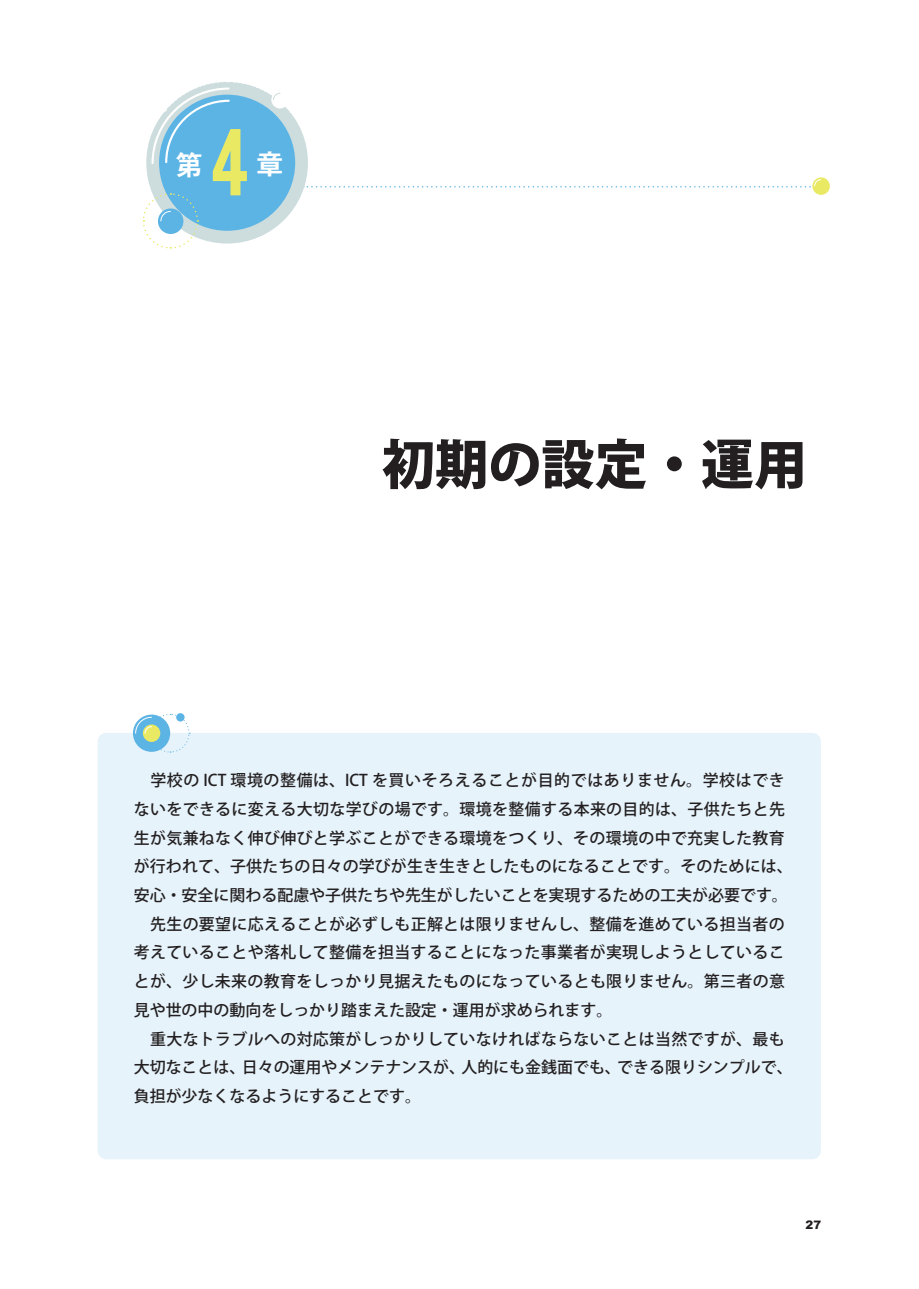
<style>
.page{position:relative;width:919px;height:1289px;background:#fff}
.page>*{position:absolute;margin:0;border:0;box-sizing:border-box;transform-origin:0 0}
.t1{font:74.4px "Bebas";color:#eae964}
.t2{font:800 53.1px "Koz Go Pro";color:#231f20}
.t3{font:700 26.55px "Koz Go Pr 6 N";color:#fff}
.t4{font:500 15.9px/28.7px "Koz Go Pro";letter-spacing:.02em;color:#231f20}
.t5{font:900 11.7px "Arial";color:#231f20}
</style>
<div class="page">
<div style="left:146px;top:82px;width:162px;height:161px;background:#cddddd;border-radius:50%"></div>
<div style="left:159px;top:95px;width:136px;height:136px;background:#5cb4e5;border-radius:50%"></div>
<svg style="left:142px;top:192px;width:57px;height:57px"></svg>
<svg style="left:150px;top:82px;width:141px;height:82px"></svg>
<div style="left:812px;top:177px;width:17px;height:18px;background:#eae964;border-radius:50%"></div>
<svg style="left:304px;top:179px;width:517px;height:8px"></svg>
<div style="left:98px;top:732px;width:722px;height:427px;background:#e6f3fb;border-radius:9px"></div>
<div style="left:133px;top:714px;width:37px;height:37px;background:#5cb4e5;border-radius:50%"></div>
<svg style="left:135px;top:713px;width:55px;height:40px"></svg>
<h1 class="t1" style="left:209px;top:108px;width:42px">4</h1>
<h3 class="t3" style="left:176px;top:150px;width:28px">第</h3>
<h3 class="t3" style="left:256px;top:149px;width:28px">章</h3>
<h2 class="t2" style="left:382px;top:430px;width:427px">初期の設定・運用</h2>
<p class="t4" style="left:134px;top:766px;width:660px">　学校の ICT 環境の整備は、ICT を買いそろえることが目的ではありません。学校はできないをできるに変える大切な学びの場です。環境を整備する本来の目的は、子供たちと先生が気兼ねなく伸び伸びと学ぶことができる環境をつくり、その環境の中で充実した教育が行われて、子供たちの日々の学びが生き生きとしたものになることです。そのためには、安心・安全に関わる配慮や子供たちや先生がしたいことを実現するための工夫が必要です。　先生の要望に応えることが必ずしも正解とは限りませんし、整備を進めている担当者の考えていることや落札して整備を担当することになった事業者が実現しようとしていることが、少し未来の教育をしっかり見据えたものになっているとも限りません。第三者の意見や世の中の動向をしっかり踏まえた設定・運用が求められます。<br>　重大なトラブルへの対応策がしっかりしていなければならないことは当然ですが、最も大切なことは、日々の運用やメンテナンスが、人的にも金銭面でも、できる限りシンプルで、負担が少なくなるようにすることです。</p>
<p class="t5" style="left:805px;top:1216px;width:17px">27</p>
</div>
